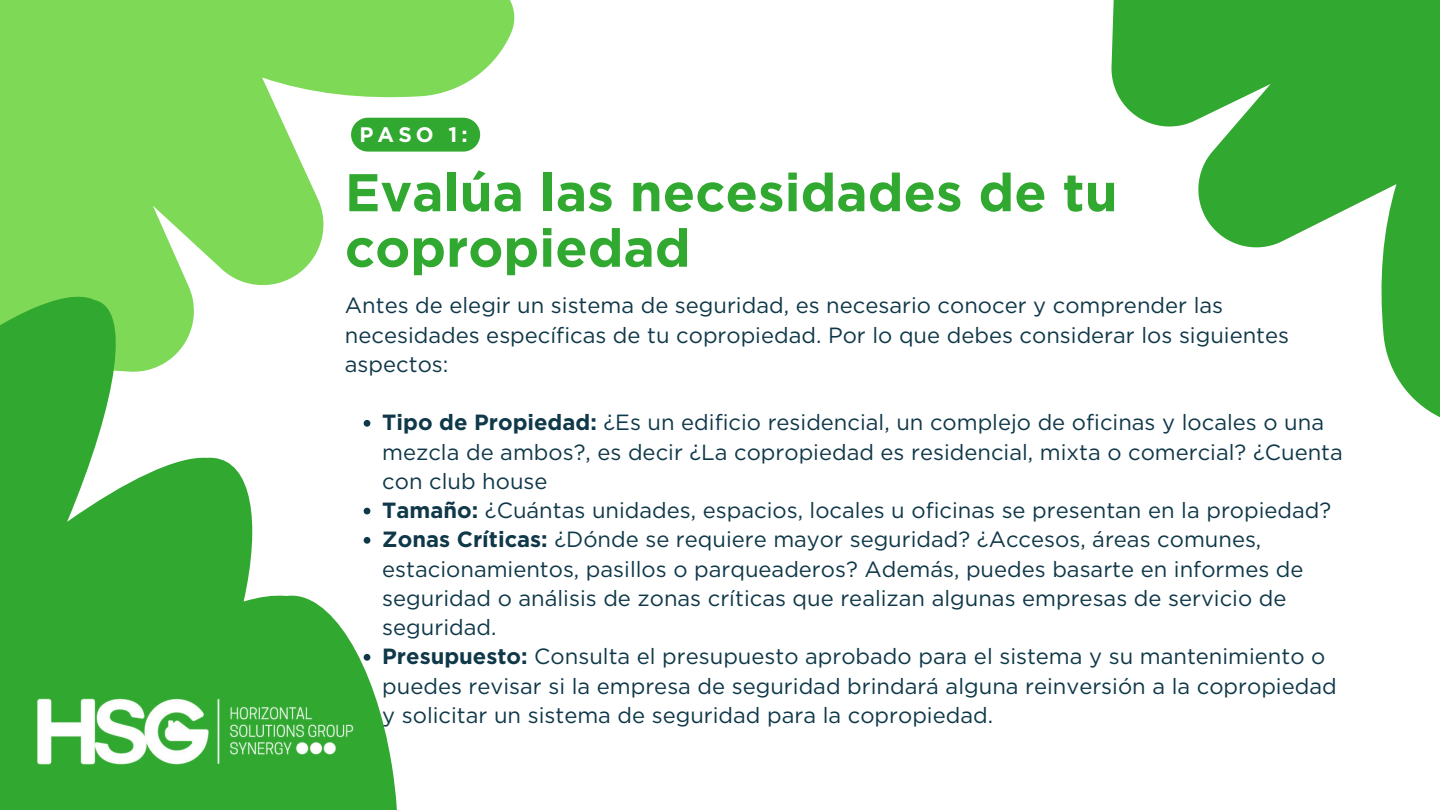
<style>
.page{position:relative;width:1440px;height:810px;background:#fff}
.page>*{position:absolute;margin:0;border:0;box-sizing:border-box;transform-origin:0 0}
.t1{font:700 53px/55.5px "Gotham";color:#31a830}
.t2{font:22px/29.2px "Gotham";color:#0f3849}
.t3{font:700 21px "Gotham";color:#fff}
.s1{font-weight:700}
</style>
<div class="page">
<svg style="left:0;top:0;width:515px;height:241px;fill:#7ed957"></svg>
<svg style="left:0;top:241px;width:397px;height:569px;fill:#31a830"></svg>
<svg style="left:1111px;top:0;width:329px;height:417px;fill:#31a830"></svg>
<img style="left:33px;top:699px;width:325px;height:66px">
<svg style="left:364px;top:420px;width:6px;height:7px"></svg>
<svg style="left:364px;top:508px;width:6px;height:6px"></svg>
<svg style="left:364px;top:537px;width:6px;height:7px"></svg>
<svg style="left:364px;top:654px;width:6px;height:7px"></svg>
<svg style="left:351px;top:118px;width:129px;height:34px;background:#3ead3d"></svg>
<p class="t3" style="left:359px;top:122px;width:110px">PASO 1:</p>
<h1 class="t1" style="left:345px;top:164px;width:774px">Evalúa las necesidades de tu copropiedad</h1>
<p class="t2" style="left:345px;top:291px;width:946px">Antes de elegir un sistema de seguridad, es necesario conocer y comprender las necesidades específicas de tu copropiedad. Por lo que debes considerar los siguientes aspectos:</p>
<p class="t2" style="left:382px;top:408px;width:962px"><span class="s1">Tipo de Propiedad:</span> ¿Es un edificio residencial, un complejo de oficinas y locales o una mezcla de ambos?, es decir ¿La copropiedad es residencial, mixta o comercial? ¿Cuenta con club house<br><span class="s1">Tamaño:</span> ¿Cuántas unidades, espacios, locales u oficinas se presentan en la propiedad?<br><span class="s1">Zonas Críticas:</span> ¿Dónde se requiere mayor seguridad? ¿Accesos, áreas comunes, estacionamientos, pasillos o parqueaderos? Además, puedes basarte en informes de seguridad o análisis de zonas críticas que realizan algunas empresas de servicio de seguridad.<br><span class="s1">Presupuesto:</span> Consulta el presupuesto aprobado para el sistema y su mantenimiento o puedes revisar si la empresa de seguridad brindará alguna reinversión a la copropiedad y solicitar un sistema de seguridad para la copropiedad.</p>
</div>
